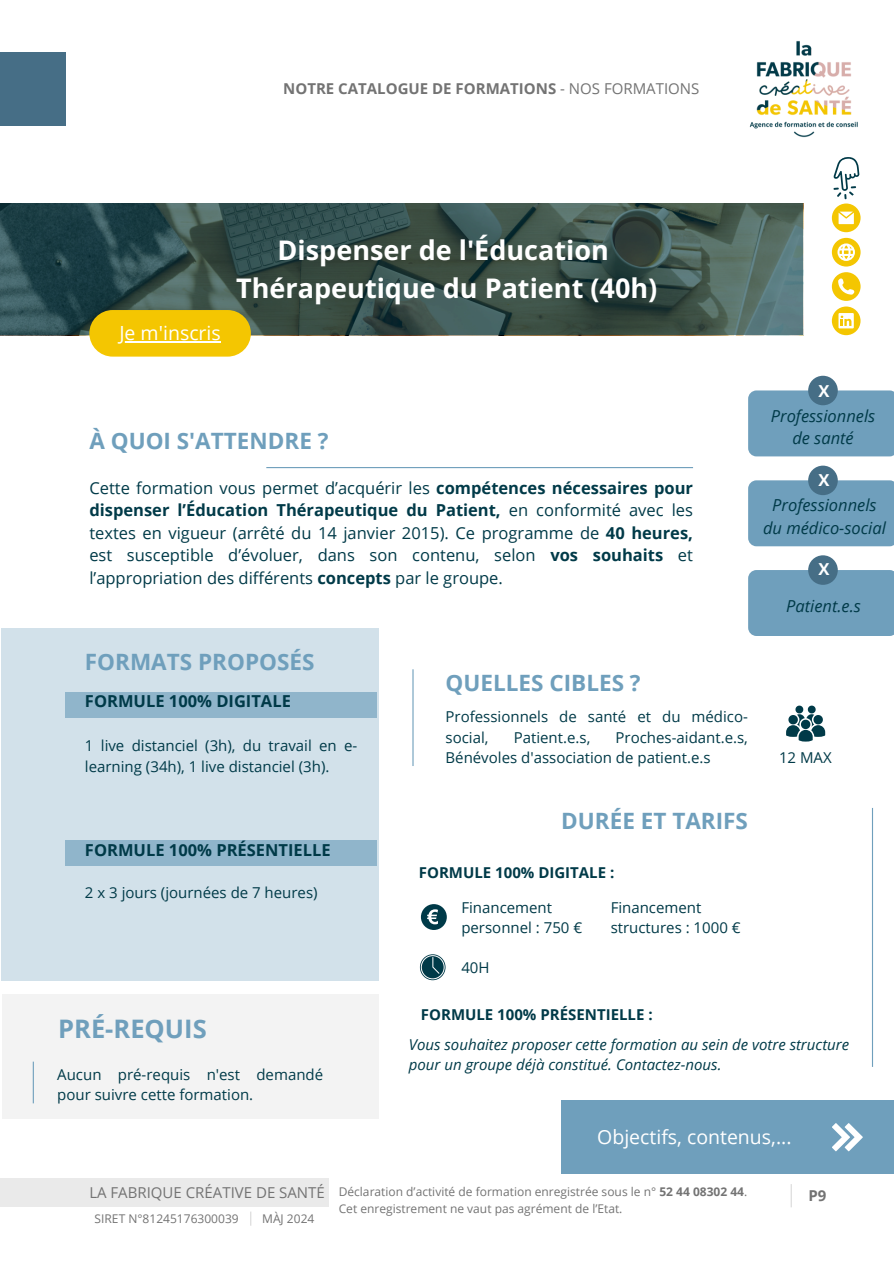
<style>
.page{position:relative;width:894px;height:1264px;background:#fff}
.page>*{position:absolute;margin:0;border:0;box-sizing:border-box;transform-origin:0 0}
.t1{font:700 27px/37.2px "Open Sans";color:#fff;text-align:center}
.t2{font:700 25.5px "Open Sans";color:#6f9fbc}
.t3{font:700 22.5px "Open Sans";color:#6f9fbc}
.t4{font:19.5px "Open Sans";color:#fff}
.t5{font:16.5px/22.5px "Open Sans";color:#003a48;text-align:justify}
.t6{font:italic 16.5px/22.5px "Open Sans";color:#003a48;text-align:center}
.t7{font:700 16.5px "Open Sans";color:#003a48}
.t8{font:700 16.5px "Open Sans";color:#fff}
.t9{font:15px/20.2px "Open Sans";color:#003a48}
.t10{font:italic 15px/20.2px "Open Sans";color:#003a48}
.t11{font:700 15px "Open Sans";color:#003a48}
.t12{font:700 15px "Open Sans";color:#737373}
.t13{font:15px "Open Sans";color:#737373}
.t14{font:12px/17px "Open Sans";color:#737373}
.s1{font-weight:400}
.s2{font-weight:700}
</style>
<div class="page">
<div style="left:0;top:52px;width:65px;height:74px;background:#466e86"></div>
<svg style="left:0;top:203px;width:802px;height:132px;background:#38514d"></svg>
<hr style="left:266px;top:467px;width:426px;height:1px;background:#6f9fbc">
<hr style="left:412px;top:669px;width:1px;height:97px;background:#6f9fbc">
<hr style="left:871px;top:808px;width:1px;height:258px;background:#6f9fbc">
<div style="left:2px;top:628px;width:376px;height:352px;background:#d2e1ea"></div>
<div style="left:748px;top:390px;width:145px;height:66px;background:#6f9fbc"></div>
<div style="left:808px;top:376px;width:29px;height:29px;background:#466e86;border-radius:50%"></div>
<div style="left:748px;top:480px;width:145px;height:66px;background:#6f9fbc"></div>
<div style="left:808px;top:465px;width:29px;height:30px;background:#466e86;border-radius:50%"></div>
<div style="left:748px;top:570px;width:145px;height:66px;background:#6f9fbc"></div>
<div style="left:808px;top:555px;width:29px;height:30px;background:#466e86;border-radius:50%"></div>
<div style="left:561px;top:1100px;width:332px;height:74px;background:#6f9fbc"></div>
<svg style="left:832px;top:1123px;width:30px;height:28px"></svg>
<svg style="left:786px;top:705px;width:39px;height:36px"></svg>
<svg style="left:831px;top:238px;width:29px;height:28px"></svg>
<svg style="left:831px;top:272px;width:29px;height:63px"></svg>
<svg style="left:831px;top:163px;width:29px;height:69px"></svg>
<div style="left:65px;top:840px;width:311px;height:25px;background:#90b5cb"></div>
<div style="left:65px;top:692px;width:312px;height:25px;background:#90b5cb"></div>
<div style="left:421px;top:904px;width:25px;height:26px;background:#003a48;border-radius:50%"></div>
<svg style="left:427px;top:909px;width:11px;height:15px"></svg>
<svg style="left:420px;top:954px;width:25px;height:26px"></svg>
<div style="left:89px;top:310px;width:162px;height:46px;background:#f4c601;border-radius:23px"></div>
<hr style="left:119px;top:341px;width:102px;height:2px;background:#fff">
<div style="left:2px;top:993px;width:376px;height:125px;background:#f3f3f3"></div>
<hr style="left:33px;top:1061px;width:1px;height:42px;background:#6f9fbc">
<img style="left:749px;top:40px;width:109px;height:123px">
<svg style="left:790px;top:1184px;width:1px;height:23px"></svg>
<div style="left:0;top:1178px;width:328px;height:29px;background:#eaeaea"></div>
<svg style="left:250px;top:1211px;width:1px;height:14px"></svg>
<p class="t12" style="left:283px;top:78px;width:417px">NOTRE CATALOGUE DE FORMATIONS <span class="s1">- NOS FORMATIONS</span></p>
<h3 class="t4" style="left:119px;top:319px;width:103px">Je m'inscris</h3>
<h1 class="t1" style="left:236px;top:231px;width:422px">Dispenser de l'Éducation<br>Thérapeutique du Patient (40h)</h1>
<h3 class="t3" style="left:89px;top:425px;width:241px">À QUOI S'ATTENDRE ?</h3>
<p class="t5" style="left:89px;top:476px;width:605px">Cette formation vous permet d’acquérir les <span class="s2">compétences nécessaires pour dispenser l’Éducation Thérapeutique du Patient,</span> en conformité avec les textes en vigueur (arrêté du 14 janvier 2015). Ce programme de <span class="s2">40 heures, </span>est susceptible d’évoluer, dans son contenu, selon <span class="s2">vos souhaits</span> et l’appropriation des différents <span class="s2">concepts</span> par le groupe.</p>
<h3 class="t3" style="left:85px;top:645px;width:231px">FORMATS PROPOSÉS</h3>
<p class="t7" style="left:85px;top:689px;width:207px">FORMULE 100% DIGITALE</p>
<p class="t9" style="left:85px;top:735px;width:274px">1 live distanciel (3h), du travail en e&shy;learning (34h), 1 live distanciel (3h).</p>
<p class="t7" style="left:85px;top:838px;width:247px">FORMULE 100% PRÉSENTIELLE</p>
<p class="t9" style="left:85px;top:881px;width:234px">2 x 3 jours (journées de 7 heures)</p>
<h3 class="t3" style="left:445px;top:666px;width:196px">QUELLES CIBLES ?</h3>
<p class="t9" style="left:445px;top:706px;width:304px">Professionnels de santé et du médico&shy;social,</p>
<p class="t9" style="left:445px;top:726px;width:304px;text-indent:170px">Proches-aidant.e.s,<br>Bénévoles d'association de patient.e.s</p>
<p class="t9" style="left:513px;top:726px;width:78px">Patient.e.s,</p>
<h3 class="t3" style="left:561px;top:805px;width:188px">DURÉE ET TARIFS</h3>
<p class="t11" style="left:419px;top:862px;width:197px">FORMULE 100% DIGITALE :</p>
<p class="t9" style="left:610px;top:896px;width:131px">Financement structures : 1000 €</p>
<p class="t9" style="left:461px;top:896px;width:122px">Financement personnel : 750 €</p>
<p class="t9" style="left:461px;top:956px;width:30px">40H</p>
<p class="t8" style="left:818px;top:379px;width:13px">X</p>
<p class="t6" style="left:770px;top:404px;width:106px">Professionnels de santé</p>
<p class="t8" style="left:818px;top:468px;width:13px">X</p>
<p class="t6" style="left:762px;top:494px;width:124px">Professionnels du médico-social</p>
<p class="t8" style="left:818px;top:557px;width:13px">X</p>
<p class="t6" style="left:785px;top:594px;width:76px">Patient.e.s</p>
<p class="t9" style="left:778px;top:747px;width:54px">12 MAX</p>
<h2 class="t2" style="left:58px;top:1010px;width:150px">PRÉ-REQUIS</h2>
<p class="t9" style="left:57px;top:1064px;width:267px">Aucun pré-requis n'est demandé pour suivre cette formation.</p>
<p class="t13" style="left:89px;top:1181px;width:237px">LA FABRIQUE CRÉATIVE DE SANTÉ</p>
<p class="t14" style="left:262px;top:1209px;width:54px">MÀJ 2024</p>
<p class="t14" style="left:95px;top:1209px;width:146px">SIRET N°81245176300039</p>
<p class="t11" style="left:421px;top:1004px;width:233px">FORMULE 100% PRÉSENTIELLE :</p>
<p class="t10" style="left:409px;top:1033px;width:441px">Vous souhaitez proposer cette formation au sein de votre structure pour un groupe déjà constitué. Contactez-nous.</p>
<h3 class="t4" style="left:597px;top:1123px;width:196px">Objectifs, contenus,...</h3>
<p class="t14" style="left:338px;top:1182px;width:410px">Déclaration d’activité de formation enregistrée sous le n° <span class="s2">52 44 08302 44</span>.<br>Cet enregistrement ne vaut pas agrément de l’Etat.</p>
<p class="t12" style="left:808px;top:1184px;width:19px">P9</p>
</div>
